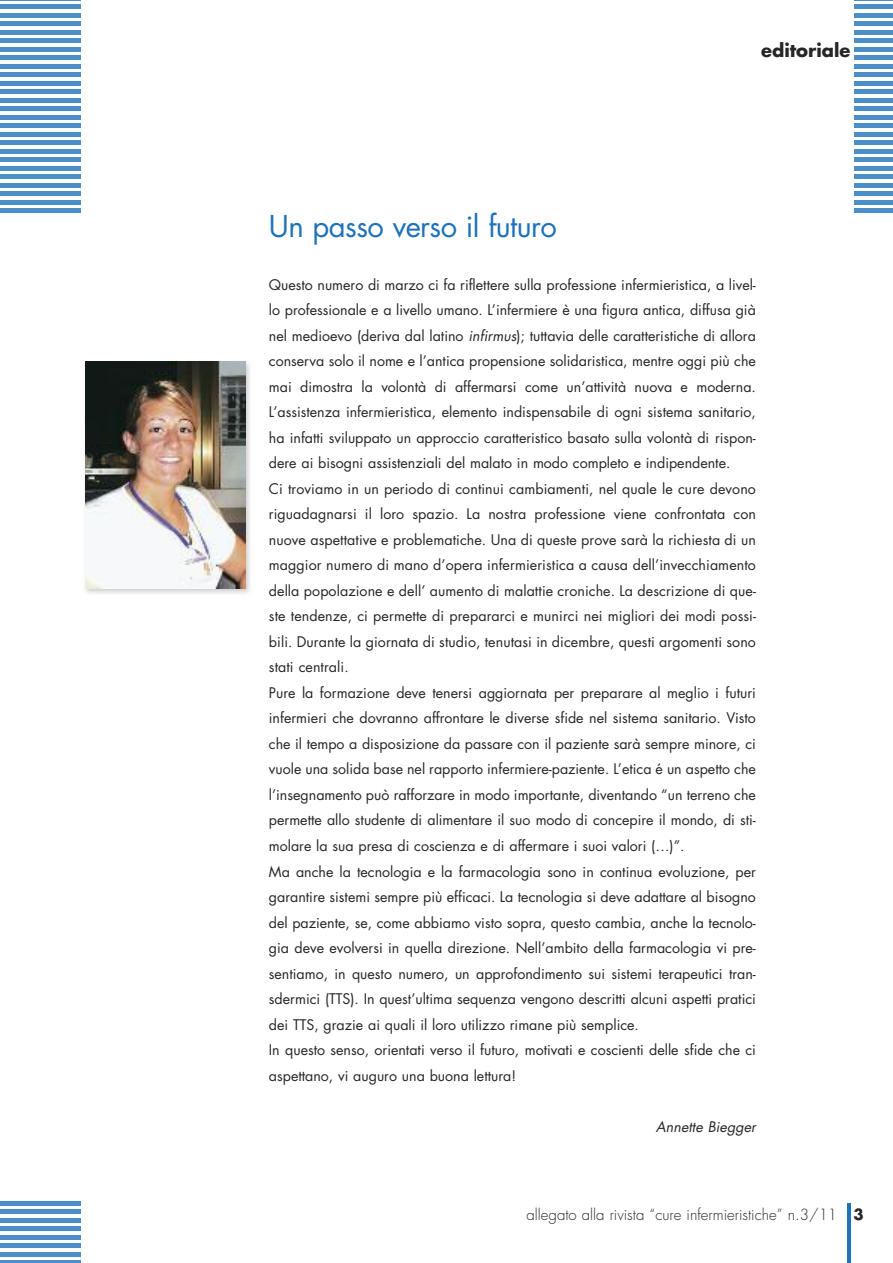
<style>
.page{position:relative;width:893px;height:1263px;background:#fff}
.page>*{position:absolute;margin:0;border:0;box-sizing:border-box;transform-origin:0 0}
.t1{font:29.25px "Futura";letter-spacing:-.02em;color:#1f71b9}
.t2{font:700 18px "Futura";color:#272627}
.t3{font:300 15px "Futura";color:#272627}
.t4{font:14.25px/25.5px "Futura";color:#272627}
.t5{font:italic 14.25px "Futura";letter-spacing:.005em;color:#272627}
.s1{font-style:italic}
.s2{font-weight:700}
</style>
<div class="page">
<hr style="left:0;top:1261px;width:81px;height:2px;background:#4c8ec7">
<hr style="left:0;top:1252px;width:81px;height:4px;background:#4c8ec7">
<hr style="left:0;top:1244px;width:81px;height:4px;background:#4c8ec7">
<hr style="left:0;top:1235px;width:81px;height:4px;background:#4c8ec7">
<hr style="left:0;top:1227px;width:81px;height:4px;background:#4c8ec7">
<hr style="left:0;top:1218px;width:81px;height:4px;background:#4c8ec7">
<hr style="left:0;top:1210px;width:81px;height:4px;background:#4c8ec7">
<hr style="left:0;top:1201px;width:81px;height:4px;background:#4c8ec7">
<hr style="left:847px;top:1203px;width:4px;height:60px;background:#1f71b9">
<hr style="left:855px;top:209px;width:38px;height:4px;background:#4c8ec7">
<hr style="left:855px;top:200px;width:38px;height:4px;background:#4c8ec7">
<hr style="left:855px;top:192px;width:38px;height:4px;background:#4c8ec7">
<hr style="left:855px;top:183px;width:38px;height:4px;background:#4c8ec7">
<hr style="left:855px;top:175px;width:38px;height:4px;background:#4c8ec7">
<hr style="left:855px;top:166px;width:38px;height:4px;background:#4c8ec7">
<hr style="left:855px;top:158px;width:38px;height:4px;background:#4c8ec7">
<hr style="left:855px;top:149px;width:38px;height:4px;background:#4c8ec7">
<hr style="left:855px;top:141px;width:38px;height:4px;background:#4c8ec7">
<hr style="left:855px;top:132px;width:38px;height:4px;background:#4c8ec7">
<hr style="left:855px;top:124px;width:38px;height:4px;background:#4c8ec7">
<hr style="left:855px;top:115px;width:38px;height:4px;background:#4c8ec7">
<hr style="left:855px;top:107px;width:38px;height:4px;background:#4c8ec7">
<hr style="left:855px;top:98px;width:38px;height:4px;background:#4c8ec7">
<hr style="left:855px;top:90px;width:38px;height:4px;background:#4c8ec7">
<hr style="left:855px;top:81px;width:38px;height:4px;background:#4c8ec7">
<hr style="left:855px;top:73px;width:38px;height:4px;background:#4c8ec7">
<hr style="left:855px;top:64px;width:38px;height:4px;background:#4c8ec7">
<hr style="left:855px;top:56px;width:38px;height:4px;background:#4c8ec7">
<hr style="left:855px;top:47px;width:38px;height:4px;background:#4c8ec7">
<hr style="left:855px;top:39px;width:38px;height:4px;background:#4c8ec7">
<hr style="left:855px;top:30px;width:38px;height:4px;background:#4c8ec7">
<div style="left:855px;top:21px;width:38px;height:5px;background:#4c8ec7"></div>
<hr style="left:855px;top:13px;width:38px;height:4px;background:#4c8ec7">
<div style="left:855px;top:4px;width:38px;height:5px;background:#4c8ec7"></div>
<hr style="left:855px;top:0;width:38px;height:1px;background:#4c8ec7">
<hr style="left:0;top:209px;width:81px;height:4px;background:#4c8ec7">
<hr style="left:0;top:200px;width:81px;height:4px;background:#4c8ec7">
<hr style="left:0;top:192px;width:81px;height:4px;background:#4c8ec7">
<hr style="left:0;top:183px;width:81px;height:4px;background:#4c8ec7">
<hr style="left:0;top:175px;width:81px;height:4px;background:#4c8ec7">
<hr style="left:0;top:166px;width:81px;height:4px;background:#4c8ec7">
<hr style="left:0;top:158px;width:81px;height:4px;background:#4c8ec7">
<hr style="left:0;top:149px;width:81px;height:4px;background:#4c8ec7">
<hr style="left:0;top:141px;width:81px;height:4px;background:#4c8ec7">
<hr style="left:0;top:132px;width:81px;height:4px;background:#4c8ec7">
<hr style="left:0;top:124px;width:81px;height:4px;background:#4c8ec7">
<hr style="left:0;top:115px;width:81px;height:4px;background:#4c8ec7">
<hr style="left:0;top:107px;width:81px;height:4px;background:#4c8ec7">
<hr style="left:0;top:98px;width:81px;height:4px;background:#4c8ec7">
<hr style="left:0;top:90px;width:81px;height:4px;background:#4c8ec7">
<hr style="left:0;top:81px;width:81px;height:4px;background:#4c8ec7">
<hr style="left:0;top:73px;width:81px;height:4px;background:#4c8ec7">
<hr style="left:0;top:64px;width:81px;height:4px;background:#4c8ec7">
<hr style="left:0;top:56px;width:81px;height:4px;background:#4c8ec7">
<hr style="left:0;top:47px;width:81px;height:4px;background:#4c8ec7">
<hr style="left:0;top:39px;width:81px;height:4px;background:#4c8ec7">
<hr style="left:0;top:30px;width:81px;height:4px;background:#4c8ec7">
<div style="left:0;top:21px;width:81px;height:5px;background:#4c8ec7"></div>
<hr style="left:0;top:13px;width:81px;height:4px;background:#4c8ec7">
<div style="left:0;top:4px;width:81px;height:5px;background:#4c8ec7"></div>
<hr style="left:0;top:0;width:81px;height:1px;background:#4c8ec7">
<img style="left:85px;top:361px;width:165px;height:232px">
<img style="left:85px;top:361px;width:160px;height:227px">
<p class="t2" style="left:761px;top:43px;width:91px">editoriale</p>
<h1 class="t1" style="left:269px;top:213px;width:289px">Un passo verso il futuro</h1>
<p class="t4" style="left:269px;top:273px;width:489px">Questo numero di marzo ci fa riflettere sulla professione infermieristica, a livel&shy;lo professionale e a livello umano. L’infermiere è una figura antica, diffusa già nel medioevo (deriva dal latino <span class="s1">infirmus</span>); tuttavia delle caratteristiche di allora conserva solo il nome e l’antica propensione solidaristica, mentre oggi più che mai dimostra la volontà di affermarsi come un’attività nuova e moderna.<br>L’assistenza infermieristica, elemento indispensabile di ogni sistema sanitario, ha infatti sviluppato un approccio caratteristico basato sulla volontà di rispon&shy;dere ai bisogni assistenziali del malato in modo completo e indipendente.<br>Ci troviamo in un periodo di continui cambiamenti, nel quale le cure devono riguadagnarsi il loro spazio. La nostra professione viene confrontata con nuove aspettative e problematiche. Una di queste prove sarà la richiesta di un maggior numero di mano d’opera infermieristica a causa dell’invecchiamento della popolazione e dell’ aumento di malattie croniche. La descrizione di que&shy;ste tendenze, ci permette di prepararci e munirci nei migliori dei modi possi&shy;bili. Durante la giornata di studio, tenutasi in dicembre, questi argomenti sono stati centrali.<br>Pure la formazione deve tenersi aggiornata per preparare al meglio i futuri infermieri che dovranno affrontare le diverse sfide nel sistema sanitario. Visto che il tempo a disposizione da passare con il paziente sarà sempre minore, ci vuole una solida base nel rapporto infermiere-paziente. L’etica é un aspetto che l’insegnamento può rafforzare in modo importante, diventando “un terreno che permette allo studente di alimentare il suo modo di concepire il mondo, di sti&shy;molare la sua presa di coscienza e di affermare i suoi valori (…)”.<br>Ma anche la tecnologia e la farmacologia sono in continua evoluzione, per garantire sistemi sempre più efficaci. La tecnologia si deve adattare al bisogno del paziente, se, come abbiamo visto sopra, questo cambia, anche la tecnolo&shy;gia deve evolversi in quella direzione. Nell’ambito della farmacologia vi pre&shy;sentiamo, in questo numero, un approfondimento sui sistemi terapeutici tran&shy;sdermici (TTS). In quest’ultima sequenza vengono descritti alcuni aspetti pratici dei TTS, grazie ai quali il loro utilizzo rimane più semplice.<br>In questo senso, orientati verso il futuro, motivati e coscienti delle sfide che ci aspettano, vi auguro una buona lettura!</p>
<p class="t5" style="left:656px;top:1120px;width:101px">Annette Biegger</p>
<p class="t3" style="left:527px;top:1208px;width:339px">allegato alla rivista “cure infermieristiche” n.3/11 <span class="s2">3</span></p>
</div>
